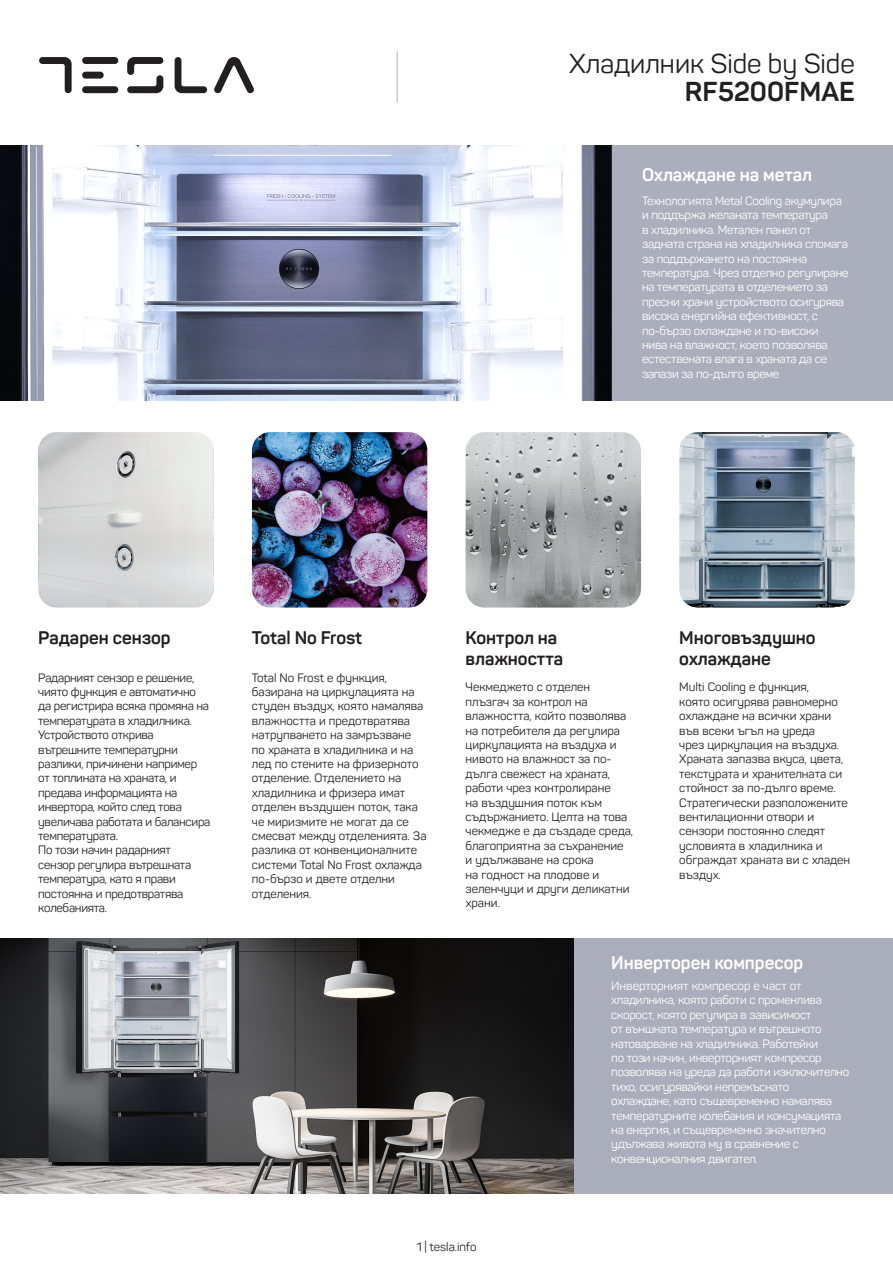
<style>
.page{position:relative;width:893px;height:1263px;background:#fff}
.page>*{position:absolute;margin:0;border:0;box-sizing:border-box;transform-origin:0 0}
.t1{font:27px "Panton";color:#231f20}
.t2{font:700 27px "Panton";color:#231f20}
.t3{font:700 18px/21.6px "Panton";color:#231f20}
.t4{font:700 18px "Panton";color:#fff}
.t5{font:12px/14.4px "Panton";color:#231f20}
.t6{font:12px/14.4px "Panton";letter-spacing:-.02em;color:#fff}
.t7{font:12px/14.4px "Panton";letter-spacing:-.02em;color:#231f20}
</style>
<div class="page">
<img style="left:0;top:145px;width:893px;height:255px">
<div style="left:573px;top:939px;width:320px;height:255px;background:#aaadbc"></div>
<img style="left:252px;top:432px;width:175px;height:175px">
<img style="left:679px;top:432px;width:176px;height:175px">
<img style="left:38px;top:432px;width:176px;height:175px">
<img style="left:466px;top:432px;width:175px;height:175px">
<img style="left:0;top:939px;width:573px;height:255px">
<svg style="left:214px;top:57px;width:40px;height:36px"></svg>
<svg style="left:39px;top:57px;width:33px;height:36px"></svg>
<svg style="left:127px;top:57px;width:36px;height:36px"></svg>
<svg style="left:175px;top:57px;width:32px;height:36px"></svg>
<div style="left:82px;top:57px;width:36px;height:7px;background:#231f20;border-radius:3px"></div>
<div style="left:82px;top:72px;width:22px;height:7px;background:#231f20;border-radius:3px"></div>
<div style="left:82px;top:86px;width:36px;height:7px;background:#231f20;border-radius:3px"></div>
<hr style="left:396px;top:52px;width:2px;height:51px;background:#cacbcd">
<h1 class="t1" style="left:569px;top:47px;width:287px">Хладилник Side by Side</h1>
<h1 class="t2" style="left:685px;top:75px;width:171px">RF5200FMAE</h1>
<h2 class="t4" style="left:642px;top:164px;width:171px">Охлаждане на метал</h2>
<p class="t6" style="left:642px;top:194px;width:208px">Технологията Metal Cooling акумулира и поддържа желаната температура<br>в хладилника. Метален панел от задната страна на хладилника спомага за поддържането на постоянна температура. Чрез отделно регулиране на температурата в отделението за пресни храни устройството осигурява висока енергийна ефективност, с по-бързо охлаждане и по-високи<br>нива на влажност, което позволява естествената влага в храната да се запази за по-дълго време</p>
<h2 class="t3" style="left:38px;top:626px;width:134px">Радарен сензор</h2>
<p class="t7" style="left:38px;top:670px;width:174px">Радарният сензор е решение, чиято функция е автоматично да регистрира всяка промяна на температурата в хладилника.<br>Устройството открива вътрешните температурни разлики, причинени например от топлината на храната, и предава информацията на инвертора, който след това увеличава работата и балансира температурата.<br>По този начин радарният сензор регулира вътрешната температура, като я прави постоянна и предотвратява колебанията.</p>
<h2 class="t3" style="left:252px;top:626px;width:112px">Total No Frost</h2>
<p class="t5" style="left:252px;top:670px;width:176px">Total No Frost е функция, базирана на циркулацията на студен въздух, която намалява влажността и предотвратява натрупването на замръзване по храната в хладилника и на лед по стените на фризерното отделение. Отделението на хладилника и фризера имат отделен въздушен поток, така че миризмите не могат да се смесват между отделенията. За разлика от конвенционалните системи Total No Frost охлажда по-бързо и двете отделни отделения.</p>
<h2 class="t3" style="left:466px;top:626px;width:99px">Контрол на влажността</h2>
<p class="t5" style="left:466px;top:680px;width:169px">Чекмеджето с отделен плъзгач за контрол на влажността, който позволява на потребителя да регулира циркулацията на въздуха и нивото на влажност за по&shy;дълга свежест на храната, работи чрез контролиране<br>на въздушния поток към съдържанието. Целта на това чекмедже е да създаде среда, благоприятна за съхранение и удължаване на срока<br>на годност на плодове и зеленчуци и други деликатни храни.</p>
<h2 class="t3" style="left:679px;top:626px;width:138px">Многовъздушно охлаждане</h2>
<p class="t5" style="left:679px;top:680px;width:172px">Multi Cooling е функция,<br>която осигурява равномерно охлаждане на всички храни във всеки ъгъл на уреда<br>чрез циркулация на въздуха.<br>Храната запазва вкуса, цвета, текстурата и хранителната си стойност за по-дълго време.<br>Стратегически разположените вентилационни отвори и сензори постоянно следят условията в хладилника и обграждат храната ви с хладен въздух.</p>
<h2 class="t4" style="left:611px;top:951px;width:193px">Инверторен компресор</h2>
<p class="t6" style="left:611px;top:978px;width:239px">Инверторният компресор е част от хладилника, която работи с променлива скорост, която регулира в зависимост<br>от външната температура и вътрешното натоварване на хладилника. Работейки<br>по този начин, инверторният компресор позволява на уреда да работи изключително тихо, осигурявайки непрекъснато охлаждане, като същевременно намалява температурните колебания и консумацията на енергия, и същевременно значително удължава живота му в сравнение с конвенционалния двигател.</p>
<p class="t5" style="left:416px;top:1239px;width:62px">1 | tesla.info</p>
</div>
